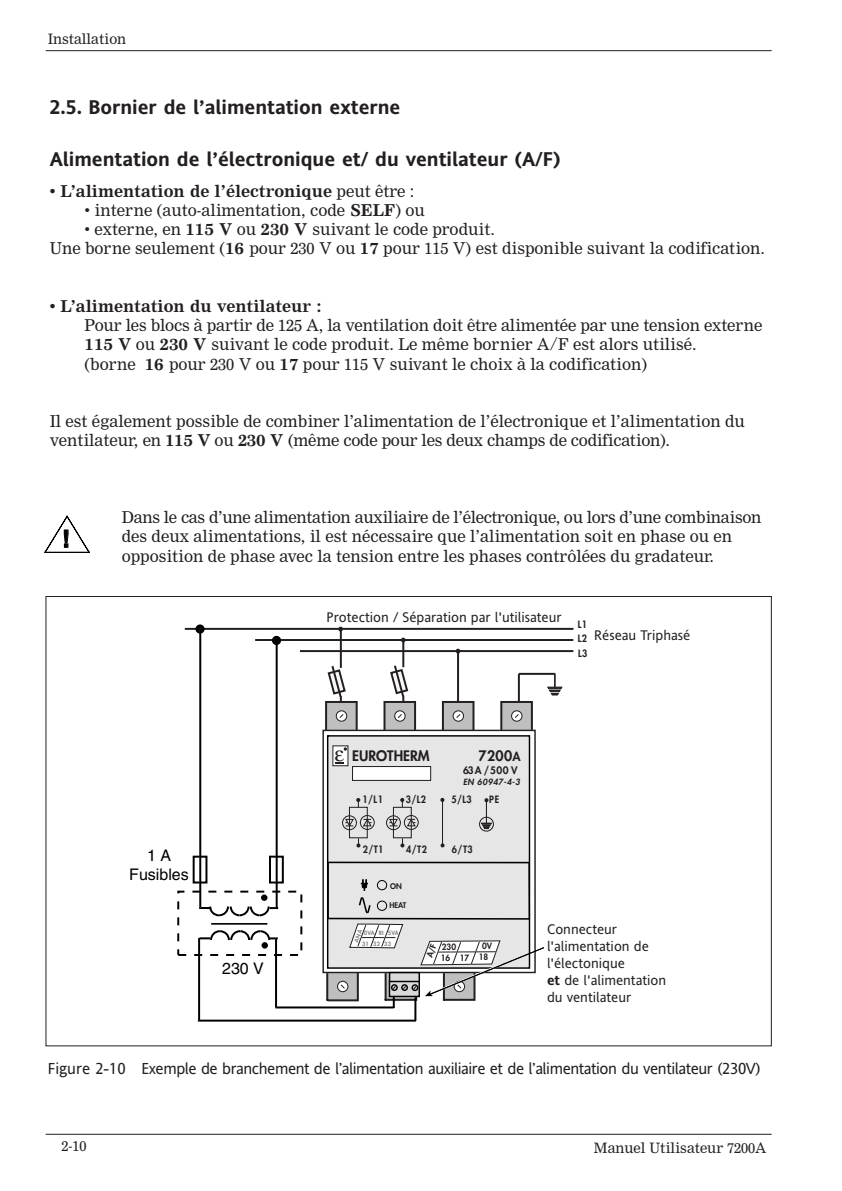
<style>
.page{position:relative;width:842px;height:1191px;background:#fff}
.page>*{position:absolute;margin:0;border:0;box-sizing:border-box;transform-origin:0 0}
.t1{font:700 24px "Helvetica";color:#000}
.t2{font:700 20px "Invensys Andale";color:#231f20}
.t3{font:16px/19.2px "Invensys Nimrod";color:#231f20}
.t4{font:16px "Invensys Andale";letter-spacing:-.025em;color:#231f20}
.t5{font:700 16px "Invensys Nimrod";color:#231f20}
.t6{font:16px/19px "Helvetica";color:#000}
.t7{font:800 14.2px "Futura";color:#231f20}
.t8{font:14px/17px "Invensys Andale";color:#231f20}
.t9{font:14px "Invensys Nimrod";color:#231f20}
.t10{font:800 10px "Futura";color:#231f20}
.t11{font:800 9.8px "Futura";letter-spacing:.05em;color:#231f20;scale:.92 1}
.t12{font:italic 800 8.4px "Futura";letter-spacing:.05em;color:#231f20}
.t13{font:800 7.6px "Futura";color:#231f20}
.t14{font:800 5.8px/10.6px "Futura";letter-spacing:.05em;color:#808080}
.s1{font-weight:400}
.s2{font-weight:700}
.s3{font-size:12px}
</style>
<div class="page">
<hr style="left:46px;top:50px;width:725px;height:1px;background:#231f20">
<hr style="left:46px;top:1134px;width:725px;height:1px;background:#231f20">
<svg style="left:326px;top:735px;width:205px;height:188px;background:#dcdcdc"></svg>
<div style="left:328px;top:862px;width:201px;height:57px;background:#e6e6e6"></div>
<div style="left:327px;top:861px;width:203px;height:58px;border:2px solid #000"></div>
<svg style="left:361px;top:879px;width:7px;height:11px"></svg>
<div style="left:377px;top:880px;width:10px;height:10px;border:1px solid #000;border-radius:50%"></div>
<div style="left:377px;top:900px;width:10px;height:10px;border:1px solid #000;border-radius:50%"></div>
<svg style="left:358px;top:897px;width:13px;height:17px"></svg>
<hr style="left:328px;top:861px;width:201px;height:2px;background:#000">
<div style="left:352px;top:766px;width:78px;height:14px;background:#fff"></div>
<div style="left:352px;top:766px;width:79px;height:14px;border:1px solid #231f20"></div>
<div style="left:349px;top:807px;width:18px;height:31px;border:1px solid #231f20"></div>
<svg style="left:362px;top:818px;width:10px;height:9px"></svg>
<div style="left:360px;top:815px;width:14px;height:15px;border:1px solid #231f20;border-radius:50%"></div>
<svg style="left:345px;top:818px;width:9px;height:8px"></svg>
<div style="left:342px;top:815px;width:15px;height:15px;border:1px solid #231f20;border-radius:50%"></div>
<svg style="left:356px;top:798px;width:4px;height:9px"></svg>
<svg style="left:356px;top:838px;width:4px;height:9px"></svg>
<div style="left:333px;top:746px;width:15px;height:19px;background:#fff"></div>
<div style="left:393px;top:807px;width:18px;height:31px;border:1px solid #231f20"></div>
<svg style="left:406px;top:818px;width:10px;height:9px"></svg>
<div style="left:404px;top:815px;width:14px;height:15px;border:1px solid #231f20;border-radius:50%"></div>
<svg style="left:389px;top:818px;width:9px;height:8px"></svg>
<div style="left:386px;top:815px;width:15px;height:15px;border:1px solid #231f20;border-radius:50%"></div>
<svg style="left:400px;top:798px;width:4px;height:9px"></svg>
<svg style="left:400px;top:838px;width:4px;height:9px"></svg>
<svg style="left:499px;top:700px;width:34px;height:32px"></svg>
<svg style="left:441px;top:700px;width:34px;height:32px"></svg>
<svg style="left:481px;top:798px;width:10px;height:30px"></svg>
<div style="left:479px;top:816px;width:15px;height:15px;border:1px solid #231f20;border-radius:50%"></div>
<div style="left:322px;top:729px;width:213px;height:244px;border:1px solid #231f20"></div>
<hr style="left:517px;top:674px;width:2px;height:27px;background:#231f20">
<hr style="left:340px;top:628px;width:2px;height:40px;background:#231f20">
<svg style="left:324px;top:663px;width:34px;height:69px"></svg>
<hr style="left:402px;top:641px;width:2px;height:26px;background:#231f20">
<svg style="left:382px;top:663px;width:35px;height:69px"></svg>
<hr style="left:300px;top:650px;width:273px;height:2px;background:#231f20">
<hr style="left:255px;top:639px;width:318px;height:2px;background:#231f20">
<hr style="left:185px;top:628px;width:388px;height:2px;background:#231f20">
<svg style="left:547px;top:673px;width:15px;height:22px"></svg>
<hr style="left:518px;top:673px;width:36px;height:2px;background:#231f20">
<hr style="left:275px;top:1006px;width:118px;height:2px;background:#000">
<hr style="left:414px;top:997px;width:2px;height:23px;background:#000">
<hr style="left:198px;top:1019px;width:218px;height:2px;background:#000">
<div style="left:196px;top:625px;width:7px;height:7px;background:#000;border-radius:50%"></div>
<div style="left:195px;top:624px;width:9px;height:9px;border:2px solid #000;border-radius:50%"></div>
<div style="left:193px;top:855px;width:14px;height:28px;border:2px solid #000"></div>
<div style="left:261px;top:894px;width:6px;height:7px;border:2px solid #000;border-radius:50%"></div>
<hr style="left:198px;top:938px;width:2px;height:82px;background:#000">
<div style="left:261px;top:942px;width:7px;height:6px;border:2px solid #000;border-radius:50%"></div>
<hr style="left:199px;top:628px;width:2px;height:279px;background:#000">
<hr style="left:275px;top:639px;width:2px;height:269px;background:#000">
<svg style="left:199px;top:895px;width:79px;height:22px"></svg>
<svg style="left:199px;top:923px;width:79px;height:24px"></svg>
<hr style="left:275px;top:938px;width:2px;height:69px;background:#000">
<div style="left:269px;top:855px;width:15px;height:28px;border:2px solid #000"></div>
<div style="left:177px;top:890px;width:125px;height:66px;border:2px dashed #000"></div>
<div style="left:273px;top:637px;width:7px;height:7px;background:#000;border-radius:50%"></div>
<div style="left:272px;top:636px;width:9px;height:9px;border:2px solid #000;border-radius:50%"></div>
<svg style="left:440px;top:798px;width:4px;height:4px"></svg>
<hr style="left:442px;top:800px;width:1px;height:44px;background:#231f20">
<svg style="left:440px;top:843px;width:4px;height:4px"></svg>
<hr style="left:457px;top:652px;width:2px;height:49px;background:#231f20">
<svg style="left:45px;top:515px;width:45px;height:38px"></svg>
<svg style="left:335px;top:747px;width:12px;height:17px"></svg>
<svg style="left:325px;top:923px;width:219px;height:85px"></svg>
<p class="t9" style="left:48px;top:33px;width:80px">Installation</p>
<p class="t2" style="left:50px;top:96px;width:352px">2.5. Bornier de l’alimentation externe</p>
<p class="t2" style="left:50px;top:147px;width:512px">Alimentation de l’électronique et/ du ventilateur (A/F)</p>
<p class="t5" style="left:50px;top:184px;width:366px">• L’alimentation de l’électronique <span class="s1">peut être :</span></p>
<p class="t3" style="left:84px;top:202px;width:341px">• interne (auto-alimentation, code <span class="s2">SELF</span>) ou</p>
<p class="t3" style="left:50px;top:221px;width:716px;text-indent:35px">• externe, en <span class="s2">115 V</span> ou <span class="s2">230 V</span> suivant le code produit.<br>Une borne seulement (<span class="s2">16</span> pour 230 V ou <span class="s2">17</span> pour 115 V) est disponible suivant la codification.</p>
<p class="t5" style="left:50px;top:300px;width:273px">• L’alimentation du ventilateur :</p>
<p class="t3" style="left:84px;top:317px;width:679px">Pour les blocs à partir de 125 A, la ventilation doit être alimentée par une tension externe<br><span class="s2">115 V</span> ou <span class="s2">230 V</span> suivant le code produit. Le même bornier A/F est alors utilisé.<br>(borne <span class="s2">16</span> pour 230 V ou <span class="s2">17</span> pour 115 V suivant le choix à la codification)</p>
<p class="t3" style="left:50px;top:413px;width:696px">Il est également possible de combiner l’alimentation de l’électronique et l’alimentation du ventilateur, en <span class="s2">115 V</span> ou <span class="s2">230 V</span> (même code pour les deux champs de codification).</p>
<h1 class="t1" style="left:62px;top:529px;width:9px">!</h1>
<p class="t3" style="left:122px;top:509px;width:641px">Dans le cas d’une alimentation auxiliaire de l’électronique, ou lors d’une combinaison des deux alimentations, il est nécessaire que l’alimentation soit en phase ou en opposition de phase avec la tension entre les phases contrôlées du gradateur.</p>
<p class="t6" style="left:129px;top:847px;width:61px;text-indent:31px">A<br>Fusibles</p>
<p class="t6" style="left:222px;top:960px;width:43px">230 V</p>
<p class="t8" style="left:326px;top:608px;width:237px">Protection / Séparation par l'utilisateur</p>
<p class="t11" style="left:577px;top:619px;width:12px">L1</p>
<p class="t11" style="left:578px;top:649px;width:12px">L3</p>
<p class="t11" style="left:577px;top:634px;width:12px">L2</p>
<p class="t8" style="left:594px;top:626px;width:98px">Réseau Triphasé</p>
<p class="t7" style="left:352px;top:748px;width:79px">EUROTHERM</p>
<p class="t11" style="left:411px;top:794px;width:17px">/L2</p>
<p class="t11" style="left:489px;top:794px;width:13px">PE</p>
<p class="t11" style="left:368px;top:844px;width:18px">/T1</p>
<p class="t11" style="left:406px;top:844px;width:24px">4/T2</p>
<p class="t7" style="left:478px;top:748px;width:44px">7200<span class="s3">A</span></p>
<p class="t10" style="left:463px;top:766px;width:56px">63 A / 500 V</p>
<p class="t12" style="left:463px;top:777px;width:58px">EN 60947-4-3</p>
<p class="t11" style="left:362px;top:794px;width:24px">1/L1</p>
<p class="t11" style="left:451px;top:794px;width:24px">5/L3</p>
<p class="t11" style="left:452px;top:844px;width:24px">6/T3</p>
<p class="t13" style="left:390px;top:882px;width:13px">ON</p>
<p class="t13" style="left:389px;top:902px;width:18px">HEAT</p>
<p class="t14" style="left:362px;top:928px;width:38px;text-indent:2px">0VA RI 5VA<br>31 32 33</p>
<p class="t8" style="left:547px;top:921px;width:121px">Connecteur l'alimentation de l'électonique<br><span class="s2">et</span> de l'alimentation du ventilateur</p>
<p class="t4" style="left:48px;top:1059px;width:714px">Figure 2-10 Exemple de branchement de l’alimentation auxiliaire et de l’alimentation du ventilateur (230V)</p>
<p class="t9" style="left:61px;top:1140px;width:26px">2-10</p>
<p class="t9" style="left:593px;top:1141px;width:174px">Manuel Utilisateur 7200A</p>
</div>
